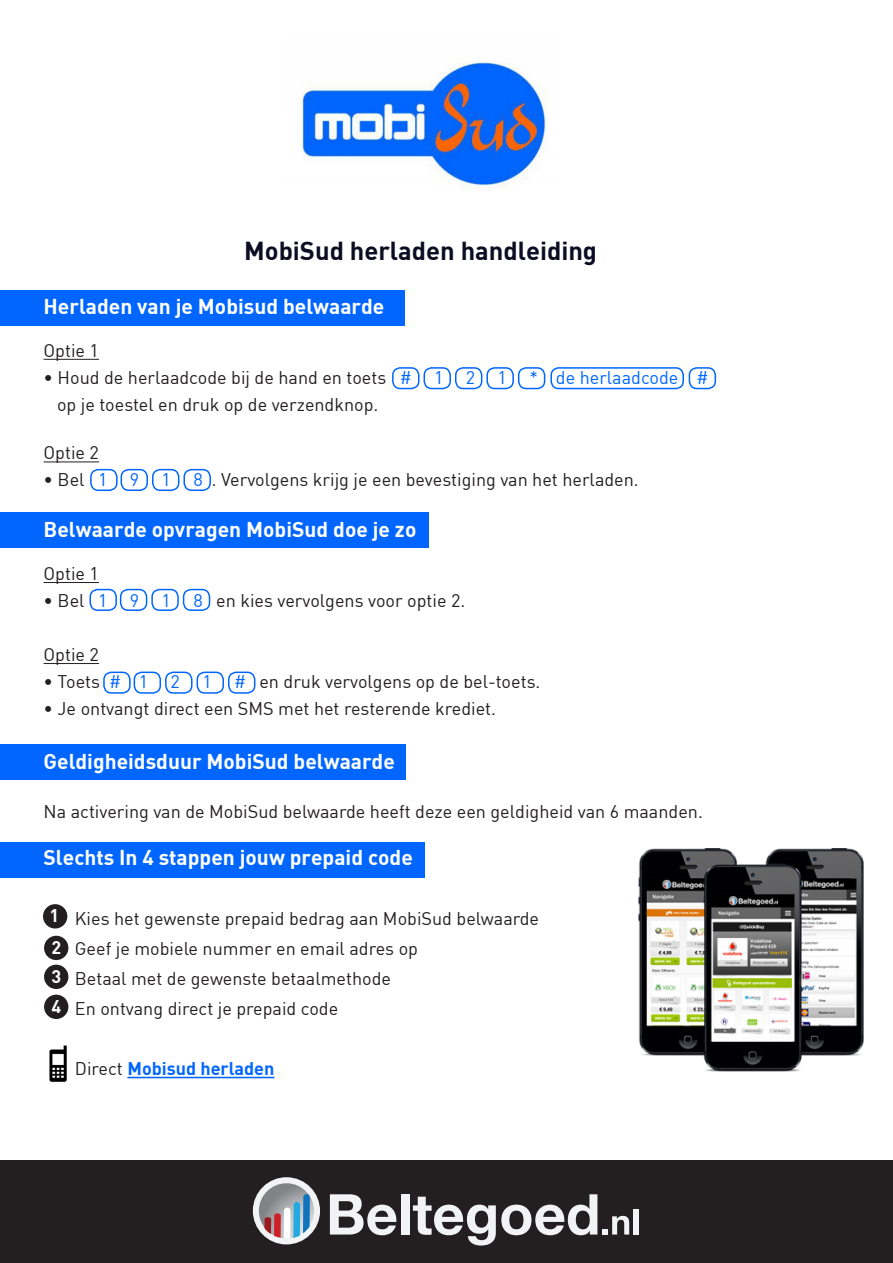
<style>
.page{position:relative;width:893px;height:1263px;background:#fff}
.page>*{position:absolute;margin:0;border:0;box-sizing:border-box;transform-origin:0 0}
.t1{font:25.5px "DIN Bold";color:#0c0c22}
.t2{font:21px "DIN Bold";color:#fff}
.t3{font:18px "DIN";color:#231f20}
.t4{font:18px "DIN Bold";color:#0166ff}
.t5{font:18px "DIN Bold";color:#fff}
.s1{color:#0166ff}
.s2{font-family:"DIN";color:#231f20}
</style>
<div class="page">
<div style="left:0;top:744px;width:406px;height:35px;background:#0166ff"></div>
<div style="left:0;top:842px;width:425px;height:36px;background:#0166ff"></div>
<div style="left:0;top:290px;width:404px;height:36px;background:#0166ff"></div>
<div style="left:0;top:512px;width:428px;height:36px;background:#0166ff"></div>
<hr style="left:44px;top:359px;width:55px;height:1px;background:#231f20">
<hr style="left:44px;top:461px;width:55px;height:1px;background:#231f20">
<hr style="left:44px;top:582px;width:55px;height:1px;background:#231f20">
<hr style="left:44px;top:663px;width:55px;height:1px;background:#231f20">
<hr style="left:127px;top:1077px;width:147px;height:1px;background:#0166ff">
<div style="left:43px;top:904px;width:24px;height:24px;background:#231f20;border-radius:50%"></div>
<div style="left:44px;top:936px;width:24px;height:24px;background:#231f20;border-radius:50%"></div>
<div style="left:44px;top:965px;width:24px;height:24px;background:#231f20;border-radius:50%"></div>
<div style="left:44px;top:995px;width:24px;height:24px;background:#231f20;border-radius:50%"></div>
<img style="left:49px;top:1045px;width:18px;height:37px">
<div style="left:90px;top:589px;width:27px;height:22px;border:2px solid #0166ff;border-radius:8px"></div>
<div style="left:120px;top:589px;width:27px;height:22px;border:2px solid #0166ff;border-radius:8px"></div>
<div style="left:151px;top:589px;width:28px;height:22px;border:2px solid #0166ff;border-radius:8px"></div>
<div style="left:183px;top:589px;width:27px;height:22px;border:2px solid #0166ff;border-radius:8px"></div>
<div style="left:0;top:1160px;width:893px;height:96px;background:#231f20"></div>
<div style="left:0;top:1172px;width:893px;height:91px;background:#231f20"></div>
<img style="left:639px;top:848px;width:224px;height:223px">
<img style="left:302px;top:62px;width:245px;height:127px">
<div style="left:392px;top:367px;width:27px;height:22px;border:2px solid #0166ff;border-radius:8px"></div>
<div style="left:423px;top:367px;width:28px;height:22px;border:2px solid #0166ff;border-radius:8px"></div>
<div style="left:455px;top:367px;width:27px;height:22px;border:2px solid #0166ff;border-radius:8px"></div>
<div style="left:486px;top:367px;width:28px;height:22px;border:2px solid #0166ff;border-radius:8px"></div>
<div style="left:518px;top:367px;width:27px;height:22px;border:2px solid #0166ff;border-radius:8px"></div>
<div style="left:550px;top:367px;width:134px;height:22px;border:2px solid #0166ff;border-radius:8px"></div>
<div style="left:689px;top:367px;width:27px;height:22px;border:2px solid #0166ff;border-radius:8px"></div>
<svg style="left:252px;top:1180px;width:387px;height:65px"></svg>
<div style="left:633px;top:1209px;width:5px;height:25px;background:#f2f3f4"></div>
<div style="left:90px;top:469px;width:28px;height:22px;border:2px solid #0166ff;border-radius:8px"></div>
<div style="left:121px;top:469px;width:27px;height:22px;border:2px solid #0166ff;border-radius:8px"></div>
<div style="left:152px;top:469px;width:27px;height:22px;border:2px solid #0166ff;border-radius:8px"></div>
<div style="left:183px;top:469px;width:28px;height:22px;border:2px solid #0166ff;border-radius:8px"></div>
<div style="left:103px;top:671px;width:28px;height:23px;border:2px solid #0166ff;border-radius:8px"></div>
<div style="left:134px;top:671px;width:27px;height:23px;border:2px solid #0166ff;border-radius:8px"></div>
<div style="left:165px;top:671px;width:28px;height:23px;border:2px solid #0166ff;border-radius:8px"></div>
<div style="left:197px;top:671px;width:27px;height:23px;border:2px solid #0166ff;border-radius:8px"></div>
<div style="left:228px;top:671px;width:27px;height:23px;border:2px solid #0166ff;border-radius:8px"></div>
<p class="t1" style="left:244px;top:234px;width:354px">MobiSud herladen handleiding</p>
<p class="t2" style="left:44px;top:292px;width:342px">Herladen van je Mobisud belwaarde</p>
<p class="t3" style="left:44px;top:339px;width:57px">Optie 1</p>
<p class="t3" style="left:44px;top:366px;width:666px">• Houd de herlaadcode bij de hand en toets <span class="s1"># 1 2 1 * de herlaadcode #</span></p>
<p class="t3" style="left:57px;top:393px;width:323px">op je toestel en druk op de verzendknop.</p>
<p class="t3" style="left:44px;top:442px;width:57px">Optie 2</p>
<p class="t3" style="left:44px;top:469px;width:597px">• Bel <span class="s1">1 9 1 8</span> . Vervolgens krijg je een bevestiging van het herladen.</p>
<p class="t2" style="left:44px;top:515px;width:374px">Belwaarde opvragen MobiSud doe je zo</p>
<p class="t3" style="left:44px;top:562px;width:57px">Optie 1</p>
<p class="t3" style="left:44px;top:589px;width:423px">• Bel <span class="s1">1 9 1 8</span> en kies vervolgens voor optie 2.</p>
<p class="t3" style="left:44px;top:643px;width:57px">Optie 2</p>
<p class="t3" style="left:44px;top:670px;width:498px">• Toets <span class="s1"># 1 2 1 #</span> en druk vervolgens op de bel-toets.</p>
<p class="t3" style="left:44px;top:697px;width:454px">• Je ontvangt direct een SMS met het resterende krediet.</p>
<p class="t2" style="left:44px;top:747px;width:353px">Geldigheidsduur MobiSud belwaarde</p>
<p class="t3" style="left:44px;top:800px;width:661px">Na activering van de MobiSud belwaarde heeft deze een geldigheid van 6 maanden.</p>
<p class="t2" style="left:44px;top:844px;width:371px">Slechts In 4 stappen jouw prepaid code</p>
<p class="t5" style="left:50px;top:904px;width:11px">1</p>
<p class="t5" style="left:51px;top:936px;width:11px">2</p>
<p class="t5" style="left:51px;top:965px;width:11px">3</p>
<p class="t5" style="left:51px;top:995px;width:11px">4</p>
<p class="t3" style="left:75px;top:907px;width:466px">Kies het gewenste prepaid bedrag aan MobiSud belwaarde</p>
<p class="t3" style="left:75px;top:937px;width:345px">Geef je mobiele nummer en email adres op</p>
<p class="t3" style="left:75px;top:967px;width:318px">Betaal met de gewenste betaalmethode</p>
<p class="t3" style="left:75px;top:997px;width:265px">En ontvang direct je prepaid code</p>
<p class="t4" style="left:75px;top:1057px;width:201px"><span class="s2">Direct</span> Mobisud herladen</p>
</div>
